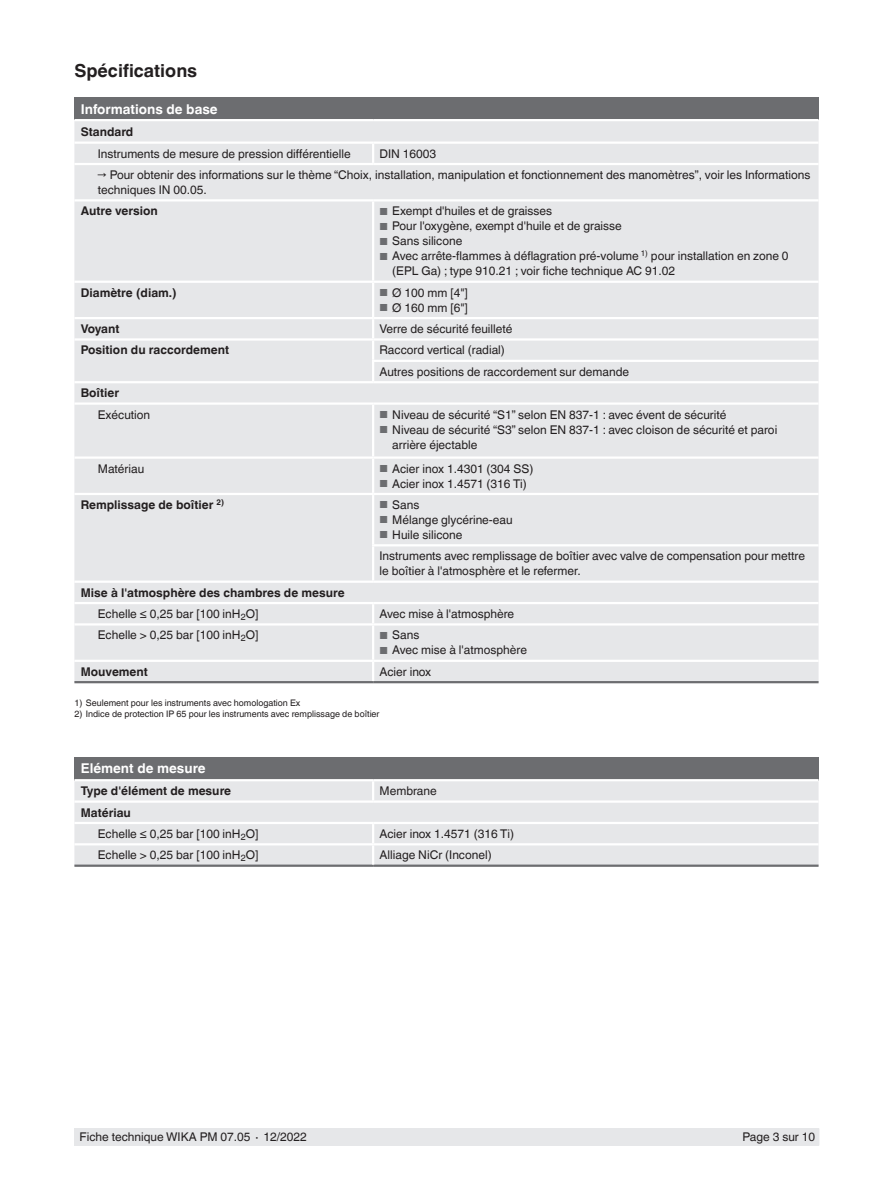
<style>
.page{position:relative;width:893px;height:1188px;background:#fff}
.page>*{position:absolute;margin:0;border:0;box-sizing:border-box;transform-origin:0 0}
.t1{font:700 18px "Helvetica World";color:#231f20}
.t2{font:700 13.5px "Helvetica World";color:#fff}
.t3{font:12px/15px "Helvetica World";color:#231f20}
.t4{font:700 12px/21.3px "Helvetica World";color:#231f20}
.t5{font:9px "Helvetica World";color:#231f20}
.s1{font-size:10.2px;color:#6c6d70}
.s2{font-weight:400}
.s3{font-weight:700}
</style>
<div class="page">
<div style="left:75px;top:1128px;width:744px;height:17px;background:#e6e7e9"></div>
<div style="left:74px;top:98px;width:745px;height:22px;background:#6c6d70"></div>
<div style="left:74px;top:121px;width:745px;height:560px;background:#e6e7e9"></div>
<hr style="left:74px;top:281px;width:299px;height:2px;background:#fff">
<hr style="left:373px;top:281px;width:446px;height:2px;background:#fff">
<hr style="left:74px;top:623px;width:299px;height:3px;background:#fff">
<hr style="left:373px;top:623px;width:446px;height:3px;background:#fff">
<hr style="left:74px;top:681px;width:299px;height:2px;background:#6c6d70">
<hr style="left:373px;top:681px;width:446px;height:2px;background:#6c6d70">
<hr style="left:74px;top:493px;width:299px;height:2px;background:#fff">
<hr style="left:373px;top:493px;width:446px;height:2px;background:#fff">
<svg style="left:372px;top:662px;width:2px;height:19px"></svg>
<hr style="left:74px;top:199px;width:299px;height:3px;background:#fff">
<hr style="left:372px;top:202px;width:2px;height:79px;background:#fff">
<hr style="left:373px;top:199px;width:446px;height:3px;background:#fff">
<svg style="left:372px;top:604px;width:2px;height:19px"></svg>
<hr style="left:372px;top:626px;width:2px;height:34px;background:#fff">
<hr style="left:74px;top:119px;width:299px;height:2px;background:#fff">
<hr style="left:373px;top:119px;width:446px;height:2px;background:#fff">
<svg style="left:372px;top:144px;width:2px;height:19px"></svg>
<hr style="left:372px;top:283px;width:2px;height:34px;background:#fff">
<hr style="left:74px;top:317px;width:299px;height:2px;background:#fff">
<hr style="left:373px;top:317px;width:446px;height:2px;background:#fff">
<hr style="left:372px;top:360px;width:447px;height:2px;background:#fff">
<hr style="left:373px;top:456px;width:446px;height:3px;background:#fff">
<hr style="left:372px;top:495px;width:2px;height:49px;background:#fff">
<hr style="left:372px;top:544px;width:447px;height:2px;background:#fff">
<hr style="left:372px;top:546px;width:2px;height:35px;background:#fff">
<hr style="left:74px;top:660px;width:299px;height:2px;background:#fff">
<hr style="left:373px;top:660px;width:446px;height:2px;background:#fff">
<hr style="left:74px;top:142px;width:299px;height:2px;background:#fff">
<hr style="left:373px;top:142px;width:446px;height:2px;background:#fff">
<hr style="left:372px;top:405px;width:2px;height:51px;background:#fff">
<hr style="left:74px;top:456px;width:299px;height:3px;background:#fff">
<hr style="left:372px;top:459px;width:2px;height:34px;background:#fff">
<hr style="left:74px;top:402px;width:299px;height:3px;background:#fff">
<hr style="left:373px;top:402px;width:446px;height:3px;background:#fff">
<hr style="left:373px;top:338px;width:446px;height:3px;background:#fff">
<hr style="left:74px;top:163px;width:299px;height:2px;background:#fff">
<hr style="left:373px;top:163px;width:446px;height:2px;background:#fff">
<hr style="left:74px;top:581px;width:299px;height:2px;background:#fff">
<hr style="left:373px;top:581px;width:446px;height:2px;background:#fff">
<hr style="left:74px;top:602px;width:299px;height:2px;background:#fff">
<hr style="left:373px;top:602px;width:446px;height:2px;background:#fff">
<hr style="left:74px;top:338px;width:299px;height:3px;background:#fff">
<svg style="left:372px;top:319px;width:2px;height:62px"></svg>
<hr style="left:74px;top:381px;width:299px;height:2px;background:#fff">
<hr style="left:373px;top:381px;width:446px;height:2px;background:#fff">
<div style="left:74px;top:757px;width:745px;height:23px;background:#6c6d70"></div>
<div style="left:74px;top:781px;width:745px;height:84px;background:#e6e7e9"></div>
<hr style="left:74px;top:800px;width:299px;height:3px;background:#fff">
<hr style="left:373px;top:800px;width:446px;height:3px;background:#fff">
<hr style="left:74px;top:822px;width:299px;height:2px;background:#fff">
<hr style="left:373px;top:822px;width:446px;height:2px;background:#fff">
<hr style="left:74px;top:865px;width:299px;height:2px;background:#6c6d70">
<hr style="left:373px;top:865px;width:446px;height:2px;background:#6c6d70">
<svg style="left:372px;top:781px;width:2px;height:19px"></svg>
<svg style="left:372px;top:824px;width:2px;height:19px"></svg>
<hr style="left:372px;top:845px;width:2px;height:20px;background:#fff">
<hr style="left:74px;top:779px;width:299px;height:2px;background:#fff">
<hr style="left:373px;top:779px;width:446px;height:2px;background:#fff">
<hr style="left:74px;top:843px;width:299px;height:2px;background:#fff">
<hr style="left:373px;top:843px;width:446px;height:2px;background:#fff">
<h1 class="t1" style="left:74px;top:60px;width:124px">Spécifications</h1>
<p class="t2" style="left:81px;top:101px;width:138px">Informations de base</p>
<p class="t4" style="left:81px;top:121px;width:54px">Standard</p>
<p class="t3" style="left:98px;top:146px;width:254px">Instruments de mesure de pression différentielle</p>
<p class="t3" style="left:379px;top:146px;width:58px">DIN 16003</p>
<p class="t3" style="left:98px;top:167px;width:714px">→ Pour obtenir des informations sur le thème “Choix, installation, manipulation et fonctionnement des manomètres”, voir les Informations techniques IN 00.05.</p>
<p class="t4" style="left:81px;top:201px;width:79px">Autre version</p>
<p class="t3" style="left:379px;top:204px;width:174px"><span class="s1">■</span> Exempt d'huiles et de graisses</p>
<p class="t3" style="left:379px;top:219px;width:244px"><span class="s1">■</span> Pour l'oxygène, exempt d'huile et de graisse</p>
<p class="t3" style="left:379px;top:234px;width:84px"><span class="s1">■</span> Sans silicone</p>
<p class="t3" style="left:392px;top:249px;width:398px;text-indent:-13px"><span class="s1">■</span> Avec arrête-flammes à déflagration pré-volume <sup>1)</sup> pour installation en zone 0 (EPL Ga) ; type 910.21 ; voir fiche technique AC 91.02</p>
<p class="t4" style="left:81px;top:282px;width:97px">Diamètre (diam.)</p>
<p class="t3" style="left:379px;top:285px;width:90px"><span class="s1">■</span> Ø 100 mm [4"]</p>
<p class="t3" style="left:379px;top:300px;width:90px"><span class="s1">■</span> Ø 160 mm [6"]</p>
<p class="t4" style="left:81px;top:318px;width:40px">Voyant</p>
<p class="t3" style="left:379px;top:321px;width:134px">Verre de sécurité feuilleté</p>
<p class="t4" style="left:81px;top:340px;width:150px">Position du raccordement</p>
<p class="t3" style="left:379px;top:340px;width:251px;line-height:21.3px">Raccord vertical (radial)<br>Autres positions de raccordement sur demande</p>
<p class="t4" style="left:81px;top:382px;width:40px">Boîtier</p>
<p class="t3" style="left:98px;top:407px;width:54px">Exécution</p>
<p class="t3" style="left:379px;top:407px;width:348px"><span class="s1">■</span> Niveau de sécurité “S1” selon EN 837-1 : avec évent de sécurité</p>
<p class="t3" style="left:392px;top:422px;width:387px;text-indent:-13px"><span class="s1">■</span> Niveau de sécurité “S3” selon EN 837-1 : avec cloison de sécurité et paroi arrière éjectable</p>
<p class="t3" style="left:98px;top:461px;width:48px">Matériau</p>
<p class="t3" style="left:379px;top:461px;width:155px"><span class="s1">■</span> Acier inox 1.4301 (304 SS)</p>
<p class="t3" style="left:379px;top:476px;width:149px"><span class="s1">■</span> Acier inox 1.4571 (316 Ti)</p>
<p class="t4" style="left:81px;top:494px;width:145px">Remplissage de boîtier <sup>2)</sup></p>
<p class="t3" style="left:379px;top:497px;width:41px"><span class="s1">■</span> Sans</p>
<p class="t3" style="left:379px;top:512px;width:135px"><span class="s1">■</span> Mélange glycérine-eau</p>
<p class="t3" style="left:379px;top:524px;width:427px;line-height:21.3px"><span class="s1">■</span> Huile silicone<br>Instruments avec remplissage de boîtier avec valve de compensation pour mettre</p>
<p class="t3" style="left:379px;top:564px;width:203px">le boîtier à l'atmosphère et le refermer.</p>
<p class="t4" style="left:98px;top:582px;width:248px;text-indent:-17px">Mise à l'atmosphère des chambres de mesure<br><span class="s2">Echelle ≤ 0,25 bar [100 inH</span><sub>2</sub><span class="s2">O]</span></p>
<p class="t3" style="left:379px;top:606px;width:136px">Avec mise à l'atmosphère</p>
<p class="t3" style="left:98px;top:628px;width:162px">Echelle &gt; 0,25 bar [100 inH<sub>2</sub>O]</p>
<p class="t3" style="left:379px;top:628px;width:41px"><span class="s1">■</span> Sans</p>
<p class="t3" style="left:379px;top:643px;width:149px"><span class="s1">■</span> Avec mise à l'atmosphère</p>
<p class="t4" style="left:81px;top:661px;width:69px">Mouvement</p>
<p class="t3" style="left:379px;top:664px;width:53px">Acier inox</p>
<p class="t5" style="left:74px;top:698px;width:228px">1) Seulement pour les instruments avec homologation Ex</p>
<p class="t5" style="left:74px;top:708px;width:307px">2) Indice de protection IP 65 pour les instruments avec remplissage de boîtier</p>
<p class="t2" style="left:81px;top:760px;width:126px">Elément de mesure</p>
<p class="t4" style="left:81px;top:780px;width:152px">Type d'élément de mesure</p>
<p class="t3" style="left:379px;top:784px;width:59px">Membrane</p>
<p class="t3" style="left:98px;top:802px;width:162px;line-height:21.3px;text-indent:-17px"><span class="s3">Matériau<br></span>Echelle ≤ 0,25 bar [100 inH<sub>2</sub>O]</p>
<p class="t3" style="left:379px;top:826px;width:136px">Acier inox 1.4571 (316 Ti)</p>
<p class="t3" style="left:98px;top:848px;width:162px">Echelle &gt; 0,25 bar [100 inH<sub>2</sub>O]</p>
<p class="t3" style="left:379px;top:848px;width:114px">Alliage NiCr (Inconel)</p>
<p class="t3" style="left:80px;top:1130px;width:229px">Fiche technique WIKA PM 07.05 ∙ 12/2022</p>
<p class="t3" style="left:743px;top:1130px;width:74px">Page 3 sur 10</p>
</div>
